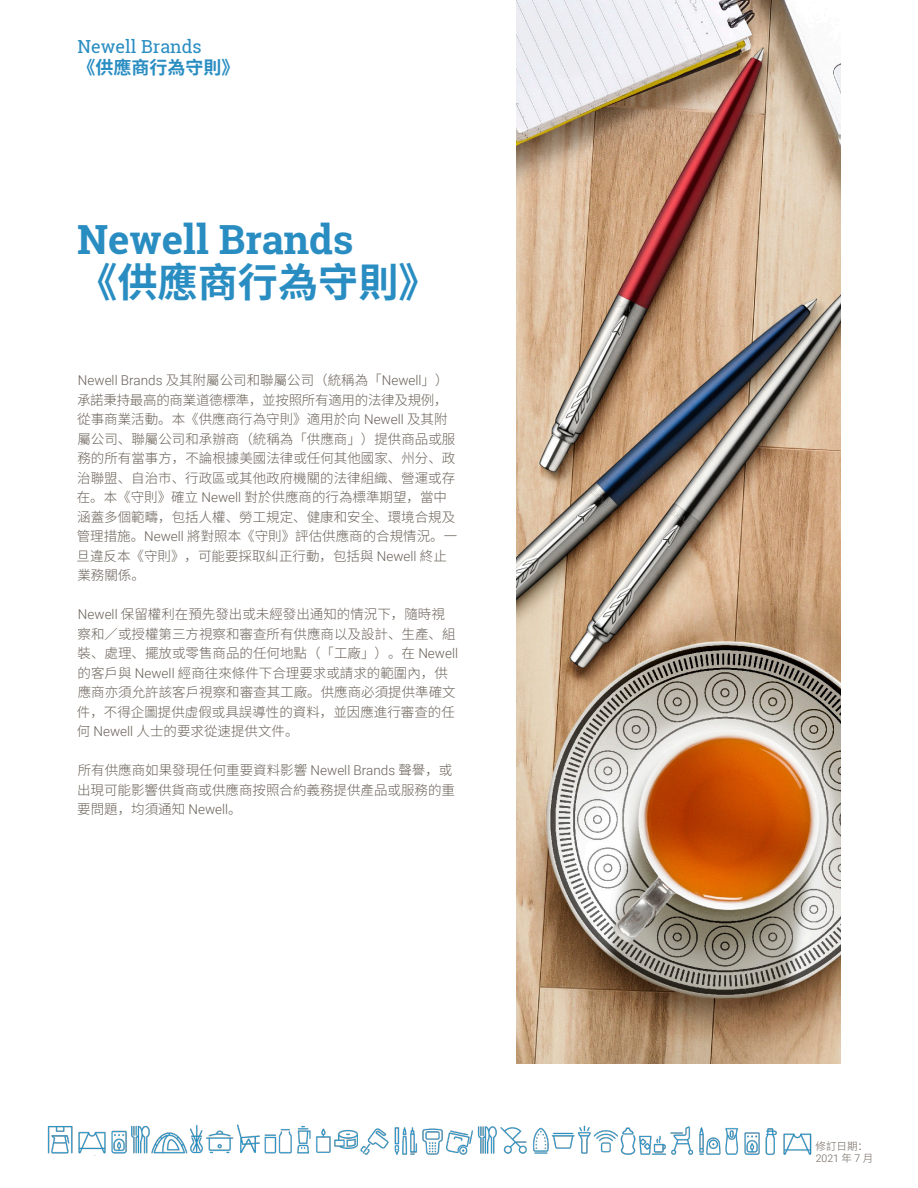
<style>
.page{position:relative;width:918px;height:1188px;background:#fff}
.page>*{position:absolute;margin:0;border:0;box-sizing:border-box;transform-origin:0 0}
.t1{font:700 40.2px "Roboto Slab";color:#298dc2}
.t2{font:700 40.2px "Noto Sans CJ Ksc";color:#298dc2}
.t3{font:18px "Roboto Slab";color:#298dc2}
.t4{font:700 18px "Noto Sans CJ Ksc";color:#298dc2}
.t5{font:300 13.5px/19.5px "Noto Sans CJ Ksc";color:#696158}
.t6{font:300 10.5px/12.6px "Noto Sans CJ Ksc";color:#696158}
.s1{font-family:"Roboto"}
</style>
<div class="page">
<img style="left:516px;top:0;width:325px;height:1063px">
<img style="left:47px;top:1124px;width:284px;height:30px">
<img style="left:334px;top:1127px;width:139px;height:28px">
<img style="left:477px;top:1125px;width:141px;height:29px">
<img style="left:621px;top:1126px;width:139px;height:29px">
<img style="left:765px;top:1128px;width:47px;height:27px">
<p class="t3" style="left:77px;top:35px;width:126px">Newell Brands</p>
<p class="t4" style="left:77px;top:58px;width:163px">《供應商行為守則》</p>
<p class="t1" style="left:77px;top:212px;width:278px">Newell Brands</p>
<p class="t2" style="left:77px;top:260px;width:363px">《供應商行為守則》</p>
<p class="t5" style="left:77px;top:371px;width:382px"><span class="s1">Newell Brands</span> 及其附屬公司和聯屬公司（統稱為「<span class="s1">Newell</span>」）承諾秉持最高的商業道德標準，並按照所有適用的法律及規例，從事商業活動。本《供應商行為守則》適用於向 <span class="s1">Newell</span> 及其附屬公司、聯屬公司和承辦商（統稱為「供應商」）提供商品或服務的所有當事方，不論根據美國法律或任何其他國家、州分、政治聯盟、自治市、行政區或其他政府機關的法律組織、營運或存在。本《守則》確立 <span class="s1">Newell</span> 對於供應商的行為標準期望，當中涵蓋多個範疇，包括人權、勞工規定、健康和安全、環境合規及管理措施。<span class="s1">Newell</span> 將對照本《守則》評估供應商的合規情況。一旦違反本《守則》，可能要採取糾正行動，包括與 <span class="s1">Newell</span> 終止業務關係。</p>
<p class="t5" style="left:77px;top:605px;width:383px"><span class="s1">Newell</span> 保留權利在預先發出或未經發出通知的情況下，隨時視察和／或授權第三方視察和審查所有供應商以及設計、生產、組裝、處理、擺放或零售商品的任何地點（「工廠」）。在 <span class="s1">Newell</span>的客戶與 <span class="s1">Newell</span> 經商往來條件下合理要求或請求的範圍內，供應商亦須允許該客戶視察和審查其工廠。供應商必須提供準確文件，不得企圖提供虛假或具誤導性的資料，並因應進行審查的任何 <span class="s1">Newell</span> 人士的要求從速提供文件。</p>
<p class="t5" style="left:77px;top:761px;width:379px">所有供應商如果發現任何重要資料影響 <span class="s1">Newell Brands</span> 聲譽，或出現可能影響供貨商或供應商按照合約義務提供產品或服務的重要問題，均須通知 <span class="s1">Newell</span>。</p>
<p class="t6" style="left:816px;top:1140px;width:59px">修訂日期：<br><span class="s1">2021</span> 年 <span class="s1">7</span> 月</p>
</div>
